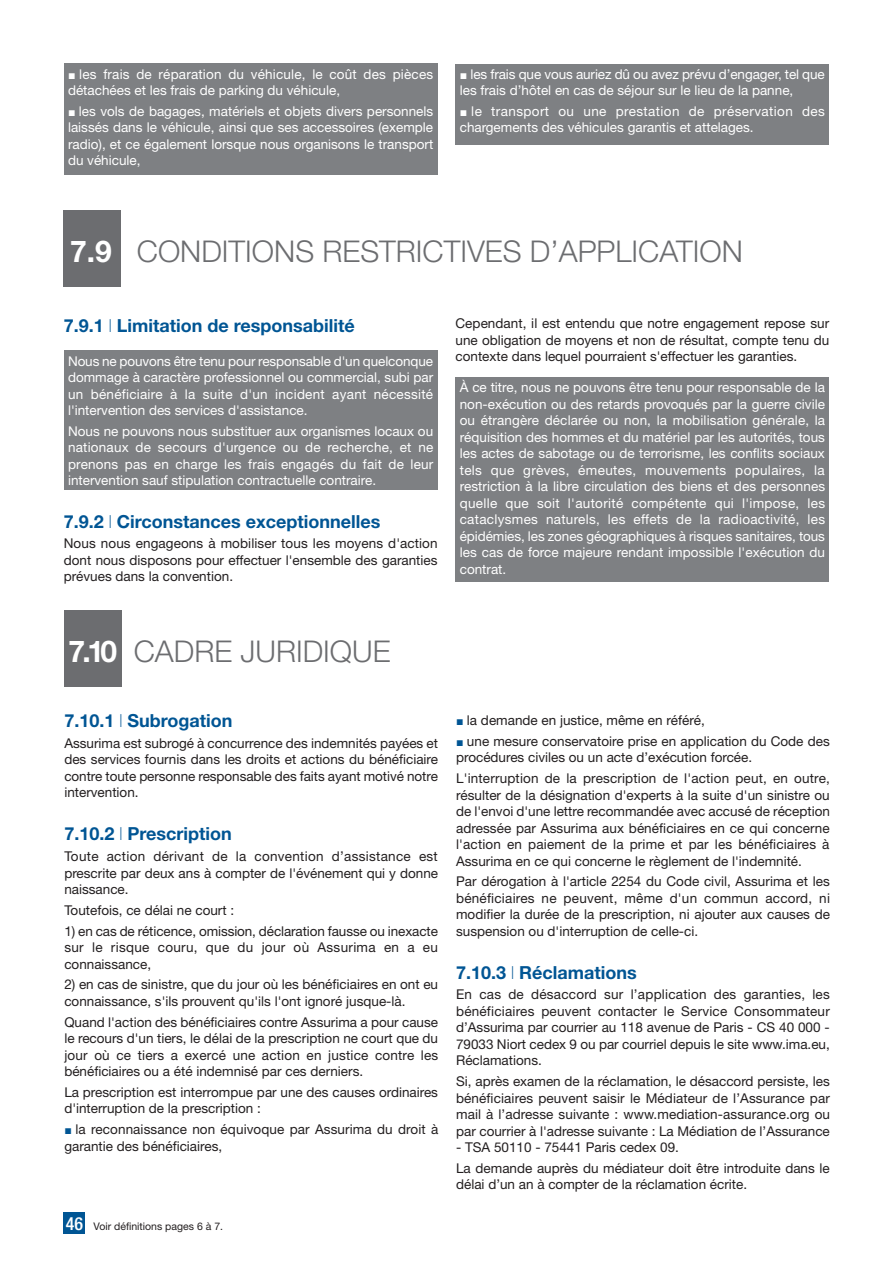
<style>
.page{position:relative;width:893px;height:1263px;background:#fff}
.page>*{position:absolute;margin:0;border:0;box-sizing:border-box;transform-origin:0 0}
.Normal_e{font:300 30px "Helvetica Neue";color:#6c6d70}
.Normal_e-2{font:700 18px "Helvetica Neue";color:#005594}
.Normal_e-3{font:13.5px/16.5px "Helvetica Neue";color:#231f20;text-align:justify}
.Normal_e-4{font:13.5px/16.5px "Helvetica Neue";color:#fff;text-align:justify}
.t1{font:10.5px "Helvetica Neue";color:#231f20}
.s1{font-weight:700;color:#fff}
.s2{font-weight:100}
.s3{font-weight:500;font-stretch:condensed;font-size:18px;color:#fff}
</style>
<div class="page">
<div style="left:64px;top:1212px;width:21px;height:21px;background:#005594"></div>
<div style="left:64px;top:210px;width:57px;height:77px;background:#6c6d70"></div>
<div style="left:64px;top:351px;width:373px;height:139px;background:#7e8083"></div>
<div style="left:455px;top:377px;width:374px;height:204px;background:#7e8083"></div>
<div style="left:64px;top:610px;width:58px;height:77px;background:#6c6d70"></div>
<div style="left:64px;top:64px;width:373px;height:111px;background:#7e8083"></div>
<div style="left:455px;top:64px;width:374px;height:81px;background:#7e8083"></div>
<p class="Normal_e-4" style="left:68px;top:65px;width:367px;text-indent:11px">les frais de réparation du véhicule, le coût des pièces détachées et les frais de parking du véhicule,</p>
<p class="Normal_e-4" style="left:68px;top:103px;width:367px;text-indent:11px">les vols de bagages, matériels et objets divers personnels laissés dans le véhicule, ainsi que ses accessoires (exemple radio), et ce également lorsque nous organisons le transport du véhicule,</p>
<p class="Normal_e-4" style="left:460px;top:65px;width:367px;text-indent:11px">les frais que vous auriez dû ou avez prévu d’engager, tel que les frais d’hôtel en cas de séjour sur le lieu de la panne,</p>
<p class="Normal_e-4" style="left:460px;top:103px;width:367px;text-indent:12px">le transport ou une prestation de préservation des chargements des véhicules garantis et attelages.</p>
<p class="Normal_e" style="left:70px;top:233px;width:674px"><span class="s1">7.9</span> CONDITIONS RESTRICTIVES D’APPLICATION</p>
<p class="Normal_e-2" style="left:64px;top:314px;width:292px">7.9.1 <span class="s2">I</span> Limitation de responsabilité</p>
<p class="Normal_e-3" style="left:455px;top:315px;width:375px">Cependant, il est entendu que notre engagement repose sur une obligation de moyens et non de résultat, compte tenu du</p>
<p class="Normal_e-4" style="left:68px;top:352px;width:366px">Nous ne pouvons être tenu pour responsable d'un quelconque</p>
<p class="Normal_e-3" style="left:455px;top:348px;width:343px">contexte dans lequel pourraient s'effectuer les garanties.</p>
<p class="Normal_e-4" style="left:68px;top:369px;width:367px">dommage à caractère professionnel ou commercial, subi par un bénéficiaire à la suite d'un incident ayant nécessité l'intervention des services d'assistance.</p>
<p class="Normal_e-4" style="left:68px;top:423px;width:367px">Nous ne pouvons nous substituer aux organismes locaux ou nationaux de secours d'urgence ou de recherche, et ne prenons pas en charge les frais engagés du fait de leur intervention sauf stipulation contractuelle contraire.</p>
<p class="Normal_e-2" style="left:64px;top:510px;width:318px">7.9.2 <span class="s2">I</span> Circonstances exceptionnelles</p>
<p class="Normal_e-3" style="left:64px;top:535px;width:375px">Nous nous engageons à mobiliser tous les moyens d'action dont nous disposons pour effectuer l'ensemble des garanties prévues dans la convention.</p>
<p class="Normal_e-4" style="left:460px;top:379px;width:367px">À ce titre, nous ne pouvons être tenu pour responsable de la non-exécution ou des retards provoqués par la guerre civile ou étrangère déclarée ou non, la mobilisation générale, la réquisition des hommes et du matériel par les autorités, tous les actes de sabotage ou de terrorisme, les conflits sociaux tels que grèves, émeutes, mouvements populaires, la restriction à la libre circulation des biens et des personnes quelle que soit l'autorité compétente qui l'impose, les cataclysmes naturels, les effets de la radioactivité, les épidémies, les zones géographiques à risques sanitaires, tous les cas de force majeure rendant impossible l'exécution du contrat.</p>
<p class="Normal_e" style="left:69px;top:633px;width:323px"><span class="s1">7.10</span> CADRE JURIDIQUE</p>
<p class="Normal_e-2" style="left:64px;top:710px;width:170px">7.10.1 <span class="s2">I</span> Subrogation</p>
<p class="Normal_e-3" style="left:64px;top:735px;width:375px">Assurima est subrogé à concurrence des indemnités payées et des services fournis dans les droits et actions du bénéficiaire contre toute personne responsable des faits ayant motivé notre intervention.</p>
<p class="Normal_e-2" style="left:64px;top:823px;width:169px">7.10.2 <span class="s2">I</span> Prescription</p>
<p class="Normal_e-3" style="left:64px;top:848px;width:375px">Toute action dérivant de la convention d’assistance est prescrite par deux ans à compter de l'événement qui y donne naissance.</p>
<p class="Normal_e-3" style="left:64px;top:901px;width:171px">Toutefois, ce délai ne court :</p>
<p class="Normal_e-3" style="left:64px;top:922px;width:375px">1) en cas de réticence, omission, déclaration fausse ou inexacte sur le risque couru, que du jour où Assurima en a eu connaissance,</p>
<p class="Normal_e-3" style="left:64px;top:976px;width:375px">2) en cas de sinistre, que du jour où les bénéficiaires en ont eu connaissance, s'ils prouvent qu'ils l'ont ignoré jusque-là.</p>
<p class="Normal_e-3" style="left:64px;top:1013px;width:375px">Quand l'action des bénéficiaires contre Assurima a pour cause le recours d'un tiers, le délai de la prescription ne court que du jour où ce tiers a exercé une action en justice contre les bénéficiaires ou a été indemnisé par ces derniers.</p>
<p class="Normal_e-3" style="left:64px;top:1083px;width:375px">La prescription est interrompue par une des causes ordinaires d'interruption de la prescription :</p>
<p class="Normal_e-3" style="left:64px;top:1121px;width:375px;text-indent:11px">la reconnaissance non équivoque par Assurima du droit à garantie des bénéficiaires,</p>
<p class="t1" style="left:66px;top:1219px;width:159px"><span class="s3">46</span> Voir définitions pages 6 à 7.</p>
<p class="Normal_e-3" style="left:467px;top:712px;width:239px">la demande en justice, même en référé,</p>
<p class="Normal_e-3" style="left:456px;top:732px;width:375px;text-indent:11px">une mesure conservatoire prise en application du Code des procédures civiles ou un acte d’exécution forcée.</p>
<p class="Normal_e-3" style="left:456px;top:770px;width:375px">L'interruption de la prescription de l'action peut, en outre, résulter de la désignation d'experts à la suite d'un sinistre ou de l'envoi d'une lettre recommandée avec accusé de réception adressée par Assurima aux bénéficiaires en ce qui concerne l'action en paiement de la prime et par les bénéficiaires à Assurima en ce qui concerne le règlement de l'indemnité.</p>
<p class="Normal_e-3" style="left:456px;top:873px;width:375px">Par dérogation à l'article 2254 du Code civil, Assurima et les bénéficiaires ne peuvent, même d'un commun accord, ni modifier la durée de la prescription, ni ajouter aux causes de suspension ou d'interruption de celle-ci.</p>
<p class="Normal_e-2" style="left:456px;top:961px;width:182px">7.10.3 <span class="s2">I</span> Réclamations</p>
<p class="Normal_e-3" style="left:456px;top:986px;width:375px">En cas de désaccord sur l’application des garanties, les bénéficiaires peuvent contacter le Service Consommateur d’Assurima par courrier au 118 avenue de Paris - CS 40 000 - 79033 Niort cedex 9 ou par courriel depuis le site www.ima.eu, Réclamations.</p>
<p class="Normal_e-3" style="left:456px;top:1073px;width:375px">Si, après examen de la réclamation, le désaccord persiste, les bénéficiaires peuvent saisir le Médiateur de l’Assurance par mail à l’adresse suivante : www.mediation-assurance.org ou par courrier à l'adresse suivante : La Médiation de l’Assurance</p>
<p class="Normal_e-3" style="left:456px;top:1139px;width:224px">- TSA 50110 - 75441 Paris cedex 09.</p>
<p class="Normal_e-3" style="left:456px;top:1160px;width:375px">La demande auprès du médiateur doit être introduite dans le délai d’un an à compter de la réclamation écrite.</p>
</div>
